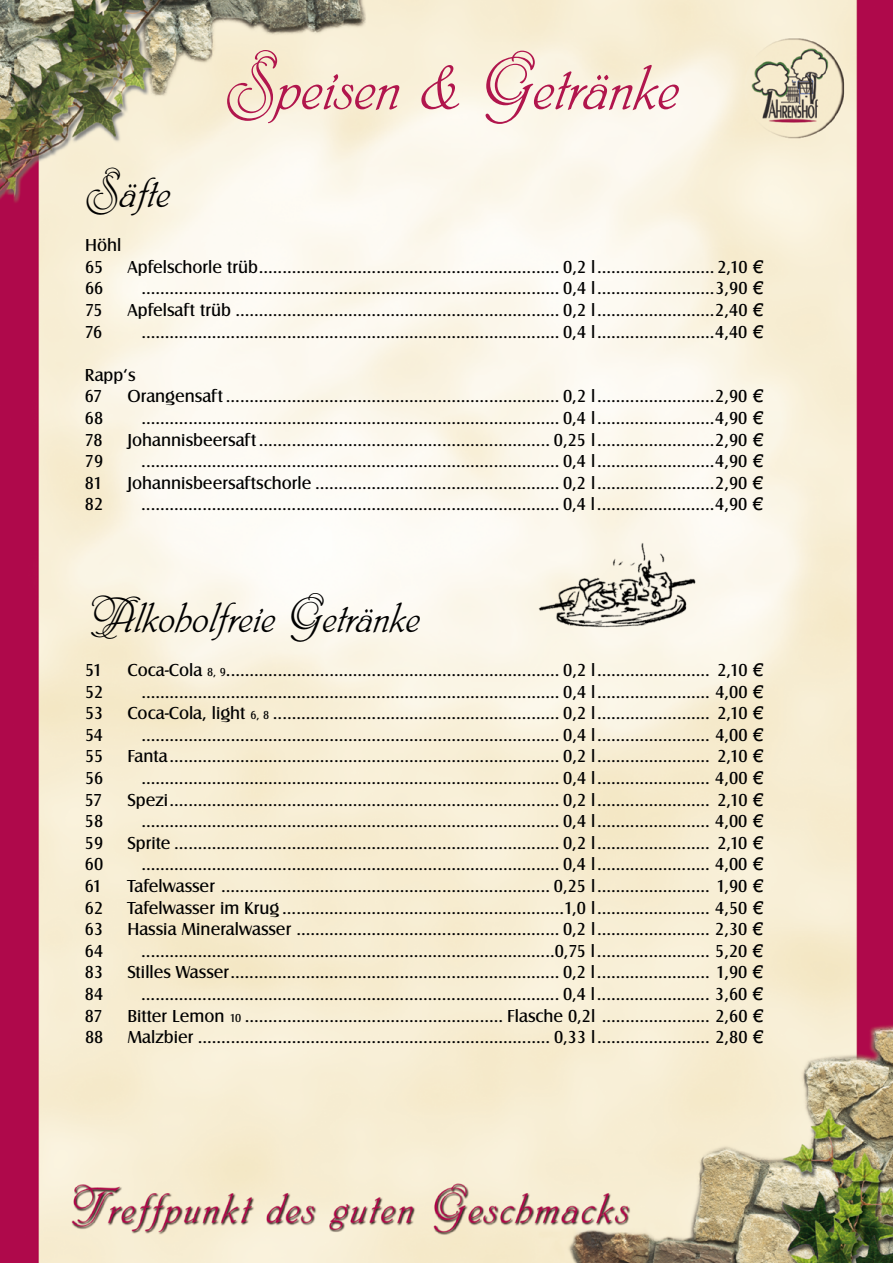
<style>
.page{position:relative;width:893px;height:1263px;background:#fff}
.page>*{position:absolute;margin:0;border:0;box-sizing:border-box;transform-origin:0 0}
.t1{font:72px "Phyllis Ini D";color:#b1164d}
.t2{font:48px "Phyllis Ini D";color:#000}
.t3{font:18px/21.6px "Castle T";color:#000}
.s1{font-family:"Linotype Euro Font Ato F"}
.s2{font-size:12px}
</style>
<div class="page">
<img style="left:0;top:0;width:893px;height:1263px">
<img style="left:534px;top:534px;width:170px;height:104px">
<h1 class="t1" style="left:225px;top:42px;width:456px">Speisen &amp; Getränke</h1>
<h2 class="t2" style="left:85px;top:162px;width:87px">Säfte</h2>
<p class="t3" style="left:85px;top:234px;width:38px">Höhl<br>65</p>
<p class="t3" style="left:128px;top:256px;width:637px">Apfelschorle trüb................................................................ 0,2 l......................... 2,10 <span class="s1">E</span></p>
<p class="t3" style="left:85px;top:277px;width:20px">66</p>
<p class="t3" style="left:141px;top:277px;width:623px">......................................................................................... 0,4 l.........................3,90 <span class="s1">E</span></p>
<p class="t3" style="left:85px;top:299px;width:19px">75</p>
<p class="t3" style="left:128px;top:299px;width:637px">Apfelsaft trüb ..................................................................... 0,2 l.........................2,40 <span class="s1">E</span></p>
<p class="t3" style="left:85px;top:320px;width:19px">76</p>
<p class="t3" style="left:141px;top:320px;width:623px">......................................................................................... 0,4 l.........................4,40 <span class="s1">E</span></p>
<p class="t3" style="left:85px;top:364px;width:52px">Rapp‘s<br>67</p>
<p class="t3" style="left:127px;top:385px;width:637px">Orangensaft ....................................................................... 0,2 l.........................2,90 <span class="s1">E</span></p>
<p class="t3" style="left:85px;top:407px;width:20px">68</p>
<p class="t3" style="left:141px;top:407px;width:623px">......................................................................................... 0,4 l.........................4,90 <span class="s1">E</span></p>
<p class="t3" style="left:85px;top:428px;width:19px">78</p>
<p class="t3" style="left:127px;top:428px;width:637px">Johannisbeersaft.............................................................. 0,25 l.........................2,90 <span class="s1">E</span></p>
<p class="t3" style="left:85px;top:450px;width:20px">79</p>
<p class="t3" style="left:141px;top:450px;width:623px">......................................................................................... 0,4 l.........................4,90 <span class="s1">E</span></p>
<p class="t3" style="left:85px;top:472px;width:19px">81</p>
<p class="t3" style="left:127px;top:472px;width:637px">Johannisbeersaftschorle .................................................... 0,2 l.........................2,90 <span class="s1">E</span></p>
<p class="t3" style="left:85px;top:493px;width:20px">82</p>
<p class="t3" style="left:141px;top:493px;width:623px">......................................................................................... 0,4 l.........................4,90 <span class="s1">E</span></p>
<h2 class="t2" style="left:85px;top:587px;width:336px">Alkoholfreie Getränke</h2>
<p class="t3" style="left:85px;top:659px;width:19px">51</p>
<p class="t3" style="left:128px;top:659px;width:637px">Coca-Cola <span class="s2">8, 9</span>....................................................................... 0,2 l........................ 2,10 <span class="s1">E</span></p>
<p class="t3" style="left:85px;top:680px;width:20px">52</p>
<p class="t3" style="left:141px;top:680px;width:623px">......................................................................................... 0,4 l........................ 4,00 <span class="s1">E</span></p>
<p class="t3" style="left:85px;top:702px;width:20px">53</p>
<p class="t3" style="left:128px;top:702px;width:637px">Coca-Cola, light <span class="s2">6, 8</span> ............................................................. 0,2 l........................ 2,10 <span class="s1">E</span></p>
<p class="t3" style="left:85px;top:724px;width:20px">54</p>
<p class="t3" style="left:141px;top:724px;width:623px">......................................................................................... 0,4 l........................ 4,00 <span class="s1">E</span></p>
<p class="t3" style="left:85px;top:745px;width:20px">55</p>
<p class="t3" style="left:128px;top:745px;width:637px">Fanta................................................................................... 0,2 l........................ 2,10 <span class="s1">E</span></p>
<p class="t3" style="left:85px;top:767px;width:20px">56</p>
<p class="t3" style="left:141px;top:767px;width:623px">......................................................................................... 0,4 l........................ 4,00 <span class="s1">E</span></p>
<p class="t3" style="left:85px;top:788px;width:19px">57</p>
<p class="t3" style="left:128px;top:788px;width:637px">Spezi................................................................................... 0,2 l........................ 2,10 <span class="s1">E</span></p>
<p class="t3" style="left:85px;top:810px;width:20px">58</p>
<p class="t3" style="left:141px;top:810px;width:623px">......................................................................................... 0,4 l........................ 4,00 <span class="s1">E</span></p>
<p class="t3" style="left:85px;top:832px;width:20px">59</p>
<p class="t3" style="left:127px;top:832px;width:637px">Sprite .................................................................................. 0,2 l........................ 2,10 <span class="s1">E</span></p>
<p class="t3" style="left:85px;top:853px;width:20px">60</p>
<p class="t3" style="left:141px;top:853px;width:623px">......................................................................................... 0,4 l........................ 4,00 <span class="s1">E</span></p>
<p class="t3" style="left:85px;top:875px;width:19px">61</p>
<p class="t3" style="left:127px;top:875px;width:637px">Tafelwasser ...................................................................... 0,25 l........................ 1,90 <span class="s1">E</span></p>
<p class="t3" style="left:85px;top:896px;width:20px">62</p>
<p class="t3" style="left:127px;top:896px;width:637px">Tafelwasser im Krug ............................................................1,0 l........................ 4,50 <span class="s1">E</span></p>
<p class="t3" style="left:85px;top:918px;width:20px">63</p>
<p class="t3" style="left:127px;top:918px;width:637px">Hassia Mineralwasser ........................................................ 0,2 l........................ 2,30 <span class="s1">E</span></p>
<p class="t3" style="left:85px;top:940px;width:20px">64</p>
<p class="t3" style="left:141px;top:940px;width:623px">........................................................................................0,75 l........................ 5,20 <span class="s1">E</span></p>
<p class="t3" style="left:85px;top:961px;width:20px">83</p>
<p class="t3" style="left:127px;top:961px;width:637px">Stilles Wasser...................................................................... 0,2 l........................ 1,90 <span class="s1">E</span></p>
<p class="t3" style="left:85px;top:983px;width:20px">84</p>
<p class="t3" style="left:141px;top:983px;width:623px">......................................................................................... 0,4 l........................ 3,60 <span class="s1">E</span></p>
<p class="t3" style="left:85px;top:1004px;width:19px">87</p>
<p class="t3" style="left:127px;top:1004px;width:637px">Bitter Lemon <span class="s2">10</span> ....................................................... Flasche 0,2l ....................... 2,60 <span class="s1">E</span></p>
<p class="t3" style="left:85px;top:1026px;width:20px">88</p>
<p class="t3" style="left:128px;top:1026px;width:637px">Malzbier ........................................................................... 0,33 l........................ 2,80 <span class="s1">E</span></p>
</div>
